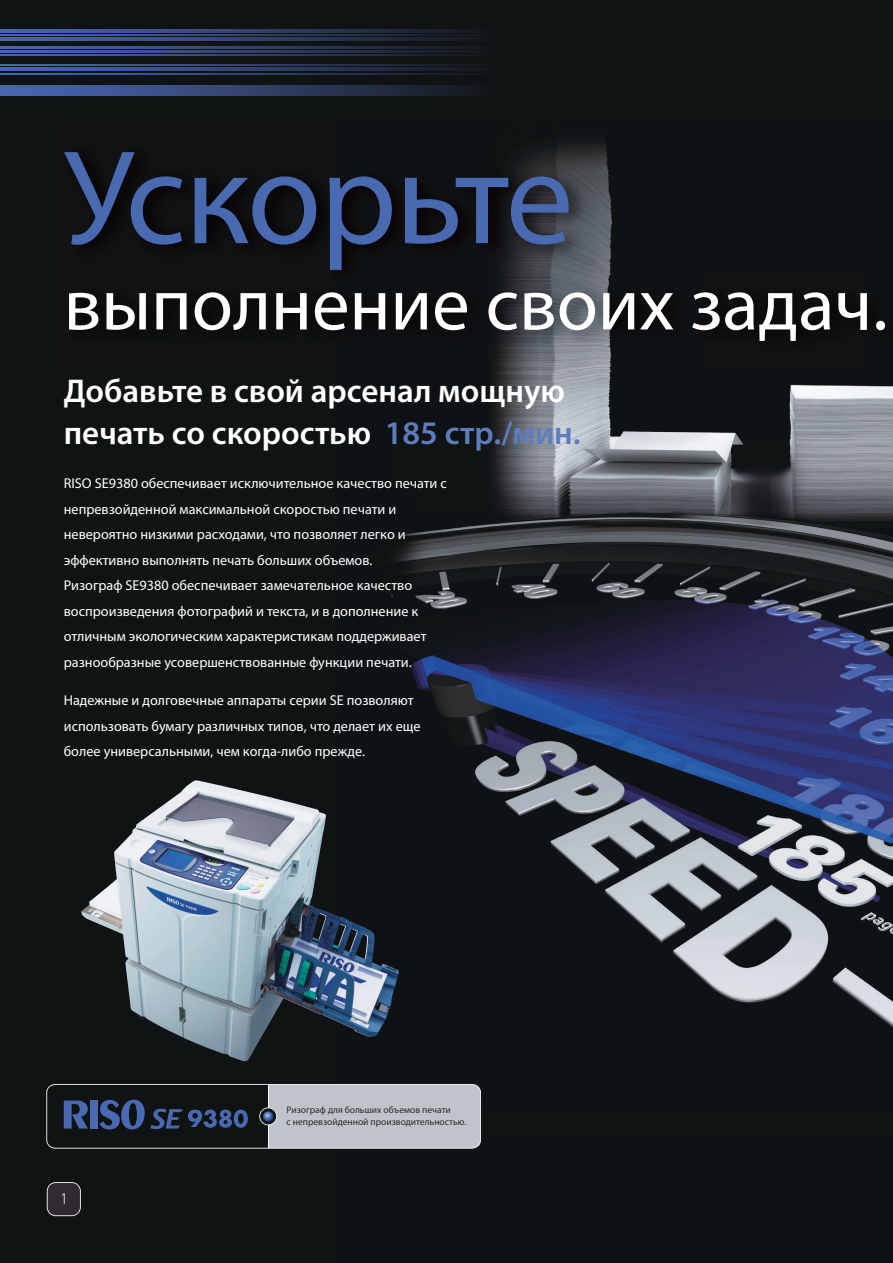
<style>
.page{position:relative;width:893px;height:1263px;background:#101313}
.page>*{position:absolute;margin:0;border:0;box-sizing:border-box;transform-origin:0 0}
.t1{font:135px "Myriad Pro";letter-spacing:-.015em;color:#4969b1}
.t2{font:75px "Myriad Pro";color:#fff}
.t3{font:600 33px/42px "Myriad Pro";color:#fff}
.t4{font:300 15px "DIN";color:#fff}
.t5{font:14.25px/25.5px "Myriad Pro";color:#fff}
.t6{font:9.6px/12.8px "Myriad Pro";color:#2d272c}
.s1{color:#5e7dbd}
</style>
<div class="page">
<svg style="left:0;top:37px;width:478px;height:3px"></svg>
<svg style="left:0;top:85px;width:478px;height:3px"></svg>
<svg style="left:0;top:47px;width:478px;height:1px"></svg>
<svg style="left:0;top:51px;width:478px;height:1px"></svg>
<svg style="left:0;top:54px;width:478px;height:2px"></svg>
<svg style="left:0;top:64px;width:478px;height:2px"></svg>
<svg style="left:0;top:68px;width:478px;height:3px"></svg>
<svg style="left:0;top:73px;width:478px;height:2px"></svg>
<svg style="left:0;top:90px;width:478px;height:1px"></svg>
<svg style="left:0;top:93px;width:478px;height:3px"></svg>
<svg style="left:0;top:34px;width:478px;height:2px"></svg>
<svg style="left:0;top:30px;width:478px;height:3px"></svg>
<img style="left:337px;top:372px;width:556px;height:777px">
<svg style="left:861px;top:912px;width:32px;height:22px"></svg>
<img style="left:81px;top:780px;width:318px;height:281px">
<svg style="left:47px;top:1182px;width:34px;height:34px"></svg>
<img style="left:322px;top:188px;width:1px;height:146px">
<img style="left:337px;top:142px;width:334px;height:230px">
<svg style="left:46px;top:1084px;width:435px;height:64px"></svg>
<p class="t1" style="left:64px;top:118px;width:511px">Ускорьте</p>
<p class="t2" style="left:64px;top:260px;width:825px">выполнение своих задач.</p>
<p class="t3" style="left:64px;top:370px;width:518px">Добавьте в свой арсенал мощную печать со скоростью <span class="s1">185 стр./мин.</span></p>
<p class="t5" style="left:64px;top:470px;width:385px">RISO SE9380 обеспечивает исключительное качество печати с непревзойденной максимальной скоростью печати и невероятно низкими расходами, что позволяет легко и эффективно выполнять печать больших объемов.<br>Ризограф SE9380 обеспечивает замечательное качество воспроизведения фотографий и текста, и в дополнение к отличным экологическим характеристикам поддерживает разнообразные усовершенствованные функции печати.</p>
<p class="t5" style="left:64px;top:687px;width:358px">Надежные и долговечные аппараты серии SE позволяют использовать бумагу различных типов, что делает их еще более универсальными, чем когда-либо прежде.</p>
<p class="t4" style="left:60px;top:1190px;width:9px">1</p>
<p class="t6" style="left:287px;top:1103px;width:182px">Ризограф для больших объемов печати<br>с непревзойденной производительностью.</p>
</div>
